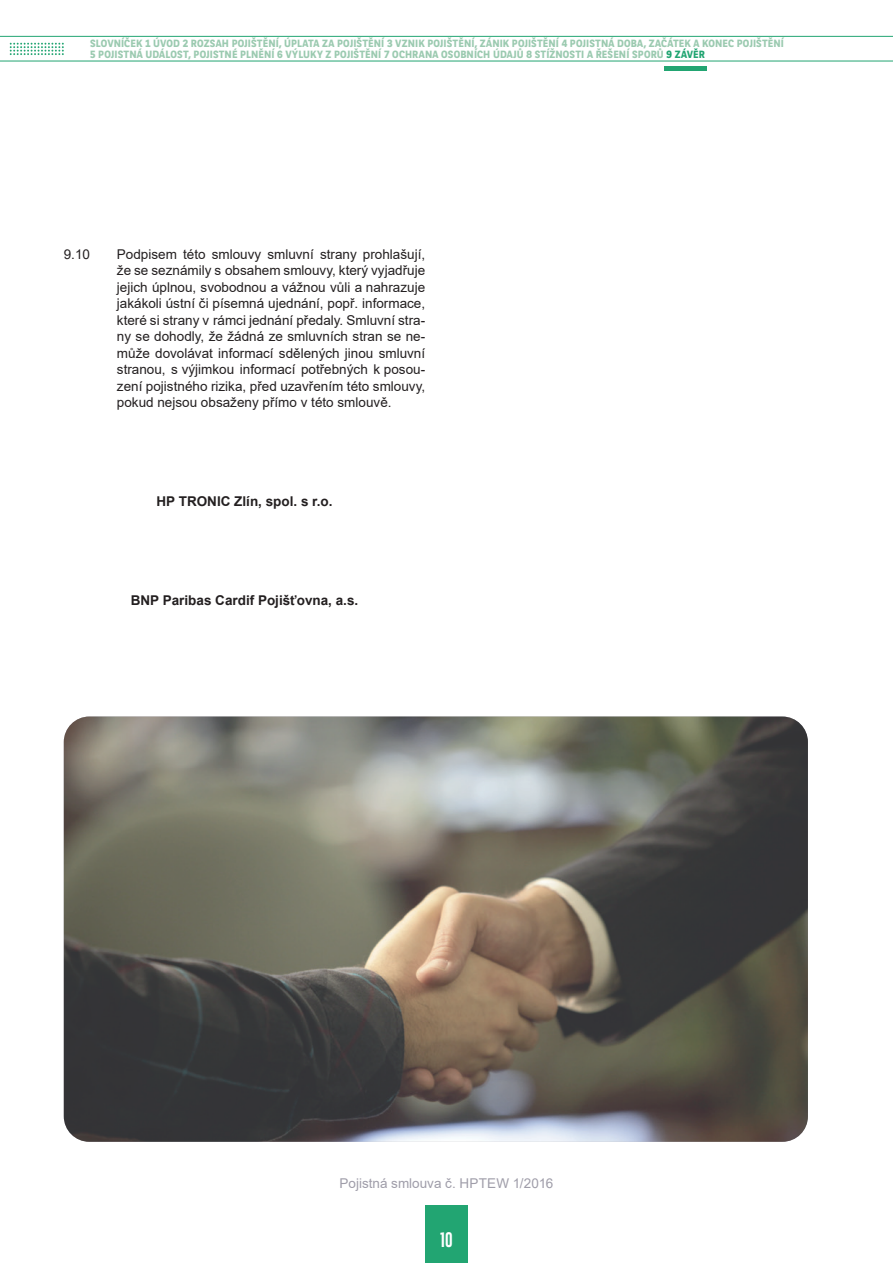
<style>
.page{position:relative;width:893px;height:1263px;background:#fff}
.page>*{position:absolute;margin:0;border:0;box-sizing:border-box;transform-origin:0 0}
.t1{font:700 21px "BNPP Sans Condensed";color:#fff}
.List_Paragraph{font:13.5px/16.5px "Arial";color:#231f20;text-align:justify}
.List_Paragraph-2{font:700 13.5px "Arial";color:#231f20}
.t2{font:13.5px "Arial";color:#9f9da9}
.t3{font:700 10.5px/10.5px "BNPP Sans";letter-spacing:.01em;color:#9bcab0}
.s1{color:#22a572}
</style>
<div class="page">
<div style="left:425px;top:1205px;width:43px;height:58px;background:#22a572"></div>
<img style="left:64px;top:716px;width:744px;height:426px">
<div style="left:664px;top:66px;width:42px;height:5px;background:#22a572"></div>
<svg style="left:0;top:36px;width:893px;height:25px"></svg>
<p class="t3" style="left:90px;top:38px;width:695px">SLOVNÍČEK 1 ÚVOD 2 ROZSAH POJIŠTĚNÍ, ÚPLATA ZA POJIŠTĚNÍ 3 VZNIK POJIŠTĚNÍ, ZÁNIK POJIŠTĚNÍ 4 POJISTNÁ DOBA, ZAČÁTEK A KONEC POJIŠTĚNÍ<br>5 POJISTNÁ UDÁLOST, POJISTNÉ PLNĚNÍ 6 VÝLUKY Z POJIŠTĚNÍ 7 OCHRANA OSOBNÍCH ÚDAJŮ 8 STÍŽNOSTI A ŘEŠENÍ SPORŮ <span class="s1">9 ZÁVĚR</span></p>
<p class="List_Paragraph" style="left:64px;top:245px;width:28px">9.10</p>
<p class="List_Paragraph" style="left:117px;top:245px;width:310px">Podpisem této smlouvy smluvní strany prohlašují, že se seznámily s obsahem smlouvy, který vyjadřuje jejich úplnou, svobodnou a vážnou vůli a nahrazuje jakákoli ústní či písemná ujednání, popř. informace, které si strany v rámci jednání předaly. Smluvní stra&shy;ny se dohodly, že žádná ze smluvních stran se ne&shy;může dovolávat informací sdělených jinou smluvní stranou, s výjimkou informací potřebných k posou&shy;zení pojistného rizika, před uzavřením této smlouvy, pokud nejsou obsaženy přímo v této smlouvě.</p>
<p class="List_Paragraph-2" style="left:156px;top:492px;width:178px">HP TRONIC Zlín, spol. s r.o.</p>
<p class="List_Paragraph-2" style="left:131px;top:591px;width:229px">BNP Paribas Cardif Pojišťovna, a.s.</p>
<p class="t2" style="left:339px;top:1174px;width:215px">Pojistná smlouva č. HPTEW 1/2016</p>
<h1 class="t1" style="left:440px;top:1228px;width:14px">10</h1>
</div>
